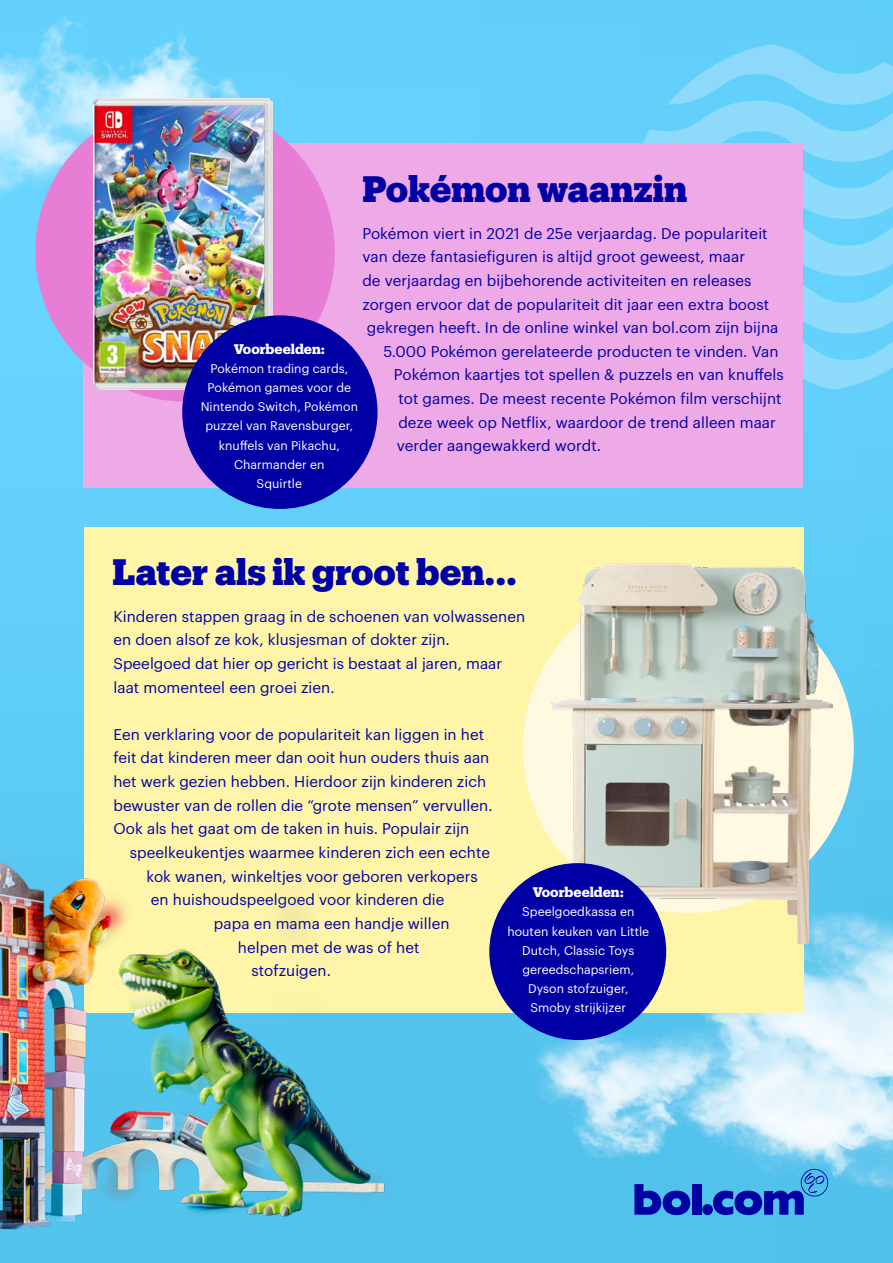
<style>
.page{position:relative;width:893px;height:1263px;background:#fff}
.page>*{position:absolute;margin:0;border:0;box-sizing:border-box;transform-origin:0 0}
.t1{font:900 36px "Produkt";color:#0000a4}
.t2{font:15.15px/23.7px "Graphik";letter-spacing:.005em;color:#0000a4}
.t3{font:700 13.65px "Produkt";color:#fff}
.t4{font:12.3px/19.2px "Graphik";letter-spacing:.005em;color:#fff;text-align:center}
</style>
<div class="page">
<img style="left:0;top:0;width:893px;height:1263px">
<svg style="left:627px;top:44px;width:266px;height:346px;background:#79d4fa"></svg>
<div style="left:83px;top:144px;width:719px;height:344px;background:#eea9e7"></div>
<div style="left:35px;top:102px;width:300px;height:300px;background:#e87dd6;border-radius:50%"></div>
<img style="left:93px;top:99px;width:180px;height:291px">
<div style="left:182px;top:315px;width:195px;height:194px;background:#0000a4;border-radius:50%"></div>
<div style="left:84px;top:527px;width:720px;height:485px;background:#fef5a8"></div>
<svg style="left:634px;top:1184px;width:56px;height:31px;background:#1f4cc0"></svg>
<div style="left:692px;top:1184px;width:9px;height:31px;background:#0000a4"></div>
<div style="left:702px;top:1204px;width:11px;height:11px;background:#0000a4;border-radius:50%"></div>
<svg style="left:713px;top:1169px;width:115px;height:46px;background:#3683d4"></svg>
<img style="left:0;top:833px;width:405px;height:430px">
<div style="left:523px;top:582px;width:331px;height:331px;background:#fef9e0;border-radius:50%"></div>
<img style="left:552px;top:563px;width:281px;height:382px">
<div style="left:489px;top:863px;width:177px;height:177px;background:#0000a4;border-radius:50%"></div>
<h1 class="t1" style="left:362px;top:163px;width:326px">Pokémon waanzin</h1>
<p class="t2" style="left:362px;top:220px;width:407px">Pokémon viert in 2021 de 25e verjaardag. De populariteit</p>
<p class="t2" style="left:362px;top:244px;width:384px">van deze fantasiefiguren is altijd groot geweest, maar</p>
<p class="t2" style="left:362px;top:267px;width:391px">de verjaardag en bijbehorende activiteiten en releases</p>
<p class="t2" style="left:362px;top:291px;width:408px">zorgen ervoor dat de populariteit dit jaar een extra boost</p>
<p class="t2" style="left:367px;top:315px;width:413px">gekregen heeft. In de online winkel van bol.com zijn bijna</p>
<p class="t2" style="left:383px;top:338px;width:397px">5.000 Pokémon gerelateerde producten te vinden. Van</p>
<p class="t2" style="left:394px;top:362px;width:391px">Pokémon kaartjes tot spellen &amp; puzzels en van knuffels</p>
<p class="t2" style="left:398px;top:385px;width:385px">tot games. De meest recente Pokémon film verschijnt</p>
<p class="t2" style="left:398px;top:409px;width:379px">deze week op Netflix, waardoor de trend alleen maar</p>
<p class="t2" style="left:397px;top:433px;width:206px">verder aangewakkerd wordt.</p>
<p class="t3" style="left:234px;top:339px;width:93px">Voorbeelden:</p>
<p class="t4" style="left:201px;top:358px;width:159px">Pokémon trading cards,<br>Pokémon games voor de<br>Nintendo Switch, Pokémon puzzel van Ravensburger, knuffels van Pikachu,<br>Charmander en<br>Squirtle</p>
<h1 class="t1" style="left:112px;top:546px;width:406px">Later als ik groot ben...</h1>
<p class="t2" style="left:113px;top:603px;width:413px">Kinderen stappen graag in de schoenen van volwassenen en doen alsof ze kok, klusjesman of dokter zijn.<br>Speelgoed dat hier op gericht is bestaat al jaren, maar laat momenteel een groei zien.</p>
<p class="t2" style="left:113px;top:721px;width:381px">Een verklaring voor de populariteit kan liggen in het feit dat kinderen meer dan ooit hun ouders thuis aan het werk gezien hebben. Hierdoor zijn kinderen zich bewuster van de rollen die “grote mensen” vervullen.<br>Ook als het gaat om de taken in huis. Populair zijn</p>
<p class="t2" style="left:130px;top:839px;width:362px">speelkeukentjes waarmee kinderen zich een echte</p>
<p class="t2" style="left:146px;top:863px;width:333px">kok wanen, winkeltjes voor geboren verkopers</p>
<p class="t2" style="left:151px;top:887px;width:295px">en huishoudspeelgoed voor kinderen die</p>
<p class="t2" style="left:214px;top:910px;width:237px">papa en mama een handje willen</p>
<p class="t2" style="left:238px;top:934px;width:183px">helpen met de was of het</p>
<p class="t2" style="left:251px;top:957px;width:81px">stofzuigen.</p>
<p class="t3" style="left:533px;top:882px;width:93px">Voorbeelden:</p>
<p class="t4" style="left:507px;top:901px;width:143px">Speelgoedkassa en houten keuken van Little<br>Dutch, Classic Toys gereedschapsriem,<br>Dyson stofzuiger,<br>Smoby strijkijzer</p>
</div>
